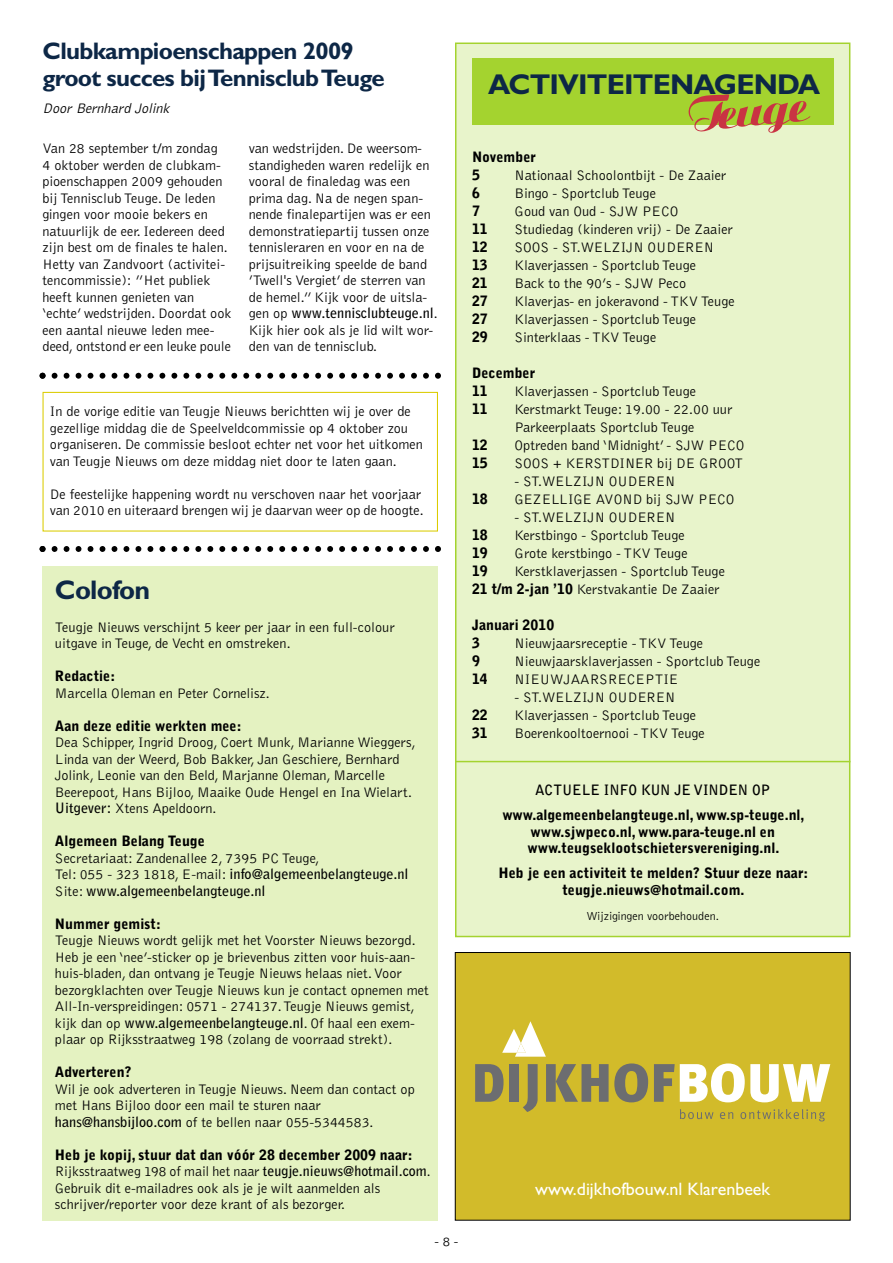
<style>
.page{position:relative;width:893px;height:1263px;background:#fff}
.page>*{position:absolute;margin:0;border:0;box-sizing:border-box;transform-origin:0 0}
.t1{font:51.15px "Fumarea";color:#c93343}
.t2{font:700 28.65px "Gill Sans";letter-spacing:-.03em;color:#0d2746}
.t3{font:700 27px "Gill Sans";letter-spacing:-.03em;color:#0d2746}
.t4{font:700 24px/27px "Gill Sans";letter-spacing:-.03em;color:#0d2746}
.t5{font:18px "Gill Sans";color:#fff}
.t6{font:300 14.25px/16.5px "Bell Gothic";color:#000}
.t7{font:900 14.25px/18px "Bell Gothic";color:#000}
.t8{font:700 14.25px "Bell Gothic";color:#000}
.t9{font:italic 300 14.25px "Bell Gothic";color:#000}
.t10{font:300 13.5px "Bell Gothic";color:#000}
.t11{font:300 12px "Bell Gothic";color:#000}
.s1{font-weight:700}
.s2{font-weight:900}
</style>
<div class="page">
<div style="left:456px;top:44px;width:393px;height:892px;background:#e8f4cb"></div>
<div style="left:455px;top:43px;width:395px;height:894px;border:2px solid #a4d32f"></div>
<div style="left:472px;top:58px;width:361px;height:67px;background:#a4d32f"></div>
<div style="left:43px;top:566px;width:395px;height:654px;background:#e4f2c1"></div>
<hr style="left:455px;top:761px;width:395px;height:1px;background:#a4d32f">
<div style="left:455px;top:952px;width:395px;height:268px;background:#d2bb2a"></div>
<svg style="left:475px;top:1064px;width:29px;height:38px"></svg>
<div style="left:509px;top:1064px;width:10px;height:38px;background:#6c6d70"></div>
<svg style="left:523px;top:1064px;width:15px;height:48px"></svg>
<svg style="left:546px;top:1063px;width:102px;height:39px"></svg>
<svg style="left:654px;top:1063px;width:176px;height:39px"></svg>
<svg style="left:502px;top:1021px;width:44px;height:36px"></svg>
<svg style="left:680px;top:1109px;width:33px;height:10px"></svg>
<svg style="left:720px;top:1112px;width:13px;height:7px"></svg>
<svg style="left:740px;top:1109px;width:85px;height:12px"></svg>
<div style="left:455px;top:952px;width:395px;height:268px;border:1px solid #000"></div>
<svg style="left:40px;top:546px;width:401px;height:6px"></svg>
<svg style="left:40px;top:373px;width:401px;height:6px"></svg>
<div style="left:43px;top:392px;width:395px;height:139px;border:1px solid #dbcc00"></div>
<h3 class="t4" style="left:43px;top:39px;width:344px">Clubkampioenschappen 2009 groot succes bijTennisclubTeuge</h3>
<p class="t9" style="left:43px;top:103px;width:131px">Door Bernhard Jolink</p>
<p class="t6" style="left:43px;top:141px;width:191px">Van 28 september t/m zondag<br>4 oktober werden de clubkam&shy;pioenschappen 2009 gehouden bij Tennisclub Teuge. De leden gingen voor mooie bekers en natuurlijk de eer. Iedereen deed zijn best om de finales te halen.<br>Hetty van Zandvoort (activitei&shy;tencommissie): ”Het publiek heeft kunnen genieten van ‘echte’ wedstrijden. Doordat ook een aantal nieuwe leden mee&shy;deed, ontstond er een leuke poule</p>
<p class="t6" style="left:249px;top:141px;width:190px">van wedstrijden. De weersom&shy;standigheden waren redelijk en vooral de finaledag was een prima dag. Na de negen span&shy;nende finalepartijen was er een demonstratiepartij tussen onze tennisleraren en voor en na de prijsuitreiking speelde de band ’Twell's Vergiet’ de sterren van de hemel.” Kijk voor de uitsla&shy;gen op <span class="s1">www.tennisclubteuge.nl</span>.<br>Kijk hier ook als je lid wilt wor&shy;den van de tennisclub.</p>
<p class="t6" style="left:50px;top:404px;width:375px">In de vorige editie van Teugje Nieuws berichtten wij je over de gezellige middag die de Speelveldcommissie op 4 oktober zou organiseren. De commissie besloot echter net voor het uitkomen van Teugje Nieuws om deze middag niet door te laten gaan.</p>
<p class="t6" style="left:50px;top:487px;width:375px">De feestelijke happening wordt nu verschoven naar het voorjaar van 2010 en uiteraard brengen wij je daarvan weer op de hoogte.</p>
<h3 class="t3" style="left:55px;top:579px;width:97px">Colofon</h3>
<p class="t6" style="left:55px;top:619px;width:341px">Teugje Nieuws verschijnt 5 keer per jaar in een full-colour uitgave in Teuge, de Vecht en omstreken.</p>
<p class="t7" style="left:55px;top:668px;width:62px">Redactie:</p>
<p class="t6" style="left:55px;top:685px;width:216px">Marcella Oleman en Peter Cornelisz.</p>
<p class="t7" style="left:55px;top:718px;width:188px">Aan deze editie werkten mee:</p>
<p class="t6" style="left:55px;top:735px;width:362px">Dea Schipper, Ingrid Droog, Coert Munk, Marianne Wieggers, Linda van der Weerd, Bob Bakker, Jan Geschiere, Bernhard Jolink, Leonie van den Beld, Marjanne Oleman, Marcelle Beerepoot, Hans Bijloo, Maaike Oude Hengel en Ina Wielart.<br><span class="s1">Uitgever:</span> Xtens Apeldoorn.</p>
<p class="t7" style="left:55px;top:833px;width:152px">Algemeen Belang Teuge</p>
<p class="t6" style="left:55px;top:850px;width:355px">Secretariaat: Zandenallee 2, 7395 PC Teuge,<br>Tel: 055 - 323 1818, E-mail: <span class="s1">info@algemeenbelangteuge.nl<br></span>Site: <span class="s1">www.algemeenbelangteuge.nl</span></p>
<p class="t7" style="left:55px;top:916px;width:107px">Nummer gemist:</p>
<p class="t6" style="left:55px;top:933px;width:376px">Teugje Nieuws wordt gelijk met het Voorster Nieuws bezorgd.<br>Heb je een ‘nee’-sticker op je brievenbus zitten voor huis-aan&shy;huis-bladen, dan ontvang je Teugje Nieuws helaas niet.Voor bezorgklachten over Teugje Nieuws kun je contact opnemen met All-In-verspreidingen: 0571 - 274137.Teugje Nieuws gemist, kijk dan op <span class="s1">www.algemeenbelangteuge.nl</span>. Of haal een exem&shy;plaar op Rijksstraatweg 198 (zolang de voorraad strekt).</p>
<p class="t7" style="left:55px;top:1064px;width:78px">Adverteren?</p>
<p class="t6" style="left:55px;top:1081px;width:361px">Wil je ook adverteren in Teugje Nieuws. Neem dan contact op met Hans Bijloo door een mail te sturen naar <span class="s1">hans@hansbijloo.com</span> of te bellen naar 055-5344583.</p>
<p class="t6" style="left:55px;top:1147px;width:377px"><span class="s2">Heb je kopij, stuur dat dan vóór 28 december 2009 naar:<br></span>Rijksstraatweg 198 of mail het naar <span class="s1">teugje.nieuws@hotmail.com</span>.<br>Gebruik dit e-mailadres ook als je je wilt aanmelden als schrijver/reporter voor deze krant of als bezorger.</p>
<p class="t10" style="left:435px;top:1236px;width:25px">-8-</p>
<h2 class="t2" style="left:488px;top:74px;width:334px">ACTIVITEITENAGENDA</h2>
<h1 class="t1" style="left:684px;top:84px;width:123px;rotate:-5deg">Teuge</h1>
<p class="t7" style="left:472px;top:149px;width:66px">November<br>5</p>
<p class="t6" style="left:514px;top:168px;width:213px">Nationaal Schoolontbijt - De Zaaier</p>
<p class="t7" style="left:472px;top:185px;width:9px">6</p>
<p class="t6" style="left:514px;top:186px;width:143px">Bingo - Sportclub Teuge</p>
<p class="t7" style="left:472px;top:203px;width:9px">7</p>
<p class="t6" style="left:514px;top:204px;width:165px">Goud van Oud - SJW PECO</p>
<p class="t7" style="left:472px;top:221px;width:17px">11</p>
<p class="t6" style="left:514px;top:222px;width:220px">Studiedag (kinderen vrij) - De Zaaier</p>
<p class="t7" style="left:472px;top:239px;width:17px">12</p>
<p class="t6" style="left:514px;top:240px;width:201px">SOOS - ST.WELZIJN OUDEREN</p>
<p class="t7" style="left:472px;top:257px;width:17px">13</p>
<p class="t6" style="left:514px;top:258px;width:183px">Klaverjassen - Sportclub Teuge</p>
<p class="t7" style="left:472px;top:275px;width:17px">21</p>
<p class="t6" style="left:514px;top:276px;width:173px">Back to the 90’s - SJW Peco</p>
<p class="t7" style="left:472px;top:293px;width:17px">27</p>
<p class="t6" style="left:514px;top:294px;width:222px">Klaverjas- en jokeravond - TKV Teuge</p>
<p class="t7" style="left:472px;top:311px;width:17px">27</p>
<p class="t6" style="left:514px;top:312px;width:183px">Klaverjassen - Sportclub Teuge</p>
<p class="t7" style="left:472px;top:329px;width:17px">29</p>
<p class="t6" style="left:514px;top:330px;width:143px">Sinterklaas - TKV Teuge</p>
<p class="t7" style="left:472px;top:365px;width:65px">December<br>11</p>
<p class="t6" style="left:514px;top:384px;width:183px">Klaverjassen - Sportclub Teuge</p>
<p class="t7" style="left:472px;top:401px;width:17px">11</p>
<p class="t6" style="left:514px;top:401px;width:220px;line-height:18px">Kerstmarkt Teuge: 19.00 - 22.00 uur<br>Parkeerplaats Sportclub Teuge</p>
<p class="t7" style="left:472px;top:437px;width:17px">12</p>
<p class="t6" style="left:514px;top:438px;width:232px">Optreden band ‘Midnight’ - SJW PECO</p>
<p class="t7" style="left:472px;top:455px;width:17px">15</p>
<p class="t6" style="left:514px;top:456px;width:230px">SOOS + KERSTDINER bij DE GROOT</p>
<p class="t6" style="left:514px;top:474px;width:163px">- ST.WELZIJN OUDEREN</p>
<p class="t7" style="left:472px;top:491px;width:17px">18</p>
<p class="t6" style="left:514px;top:492px;width:222px">GEZELLIGE AVOND bij SJW PECO</p>
<p class="t6" style="left:514px;top:510px;width:163px">- ST.WELZIJN OUDEREN</p>
<p class="t7" style="left:472px;top:527px;width:17px">18</p>
<p class="t6" style="left:514px;top:528px;width:172px">Kerstbingo - Sportclub Teuge</p>
<p class="t7" style="left:472px;top:545px;width:17px">19</p>
<p class="t6" style="left:514px;top:546px;width:175px">Grote kerstbingo - TKV Teuge</p>
<p class="t7" style="left:472px;top:563px;width:17px">19</p>
<p class="t6" style="left:472px;top:563px;width:254px;line-height:18px;text-indent:43px">Kerstklaverjassen - Sportclub Teuge<br><span class="s2">21 t/m 2-jan ’10</span> Kerstvakantie De Zaaier</p>
<p class="t7" style="left:472px;top:617px;width:84px">Januari 2010<br>3</p>
<p class="t6" style="left:514px;top:636px;width:190px">Nieuwjaarsreceptie - TKV Teuge</p>
<p class="t7" style="left:472px;top:653px;width:9px">9</p>
<p class="t6" style="left:514px;top:654px;width:247px">Nieuwjaarsklaverjassen - Sportclub Teuge</p>
<p class="t7" style="left:472px;top:671px;width:17px">14</p>
<p class="t6" style="left:514px;top:672px;width:165px">NIEUWJAARSRECEPTIE</p>
<p class="t6" style="left:514px;top:690px;width:163px">- ST.WELZIJN OUDEREN</p>
<p class="t7" style="left:472px;top:707px;width:17px">22</p>
<p class="t6" style="left:514px;top:708px;width:183px">Klaverjassen - Sportclub Teuge</p>
<p class="t7" style="left:472px;top:725px;width:17px">31</p>
<p class="t6" style="left:514px;top:726px;width:192px">Boerenkooltoernooi - TKV Teuge</p>
<p class="t8" style="left:535px;top:785px;width:237px">ACTUELE INFO KUN JE VINDEN OP</p>
<p class="t7" style="left:502px;top:808px;width:304px;line-height:16.5px;text-align:center">www.algemeenbelangteuge.nl, www.sp-teuge.nl, www.sjwpeco.nl, www.para-teuge.nl en www.teugseklootschietersvereniging.nl.</p>
<p class="t7" style="left:499px;top:866px;width:311px;line-height:16.5px;text-align:center">Heb je een activiteit te melden? Stuur deze naar: teugje.nieuws@hotmail.com.</p>
<p class="t11" style="left:586px;top:911px;width:134px">Wijzigingen voorbehouden.</p>
<p class="t5" style="left:535px;top:1182px;width:236px">www.dijkhofbouw.nl Klarenbeek</p>
</div>
